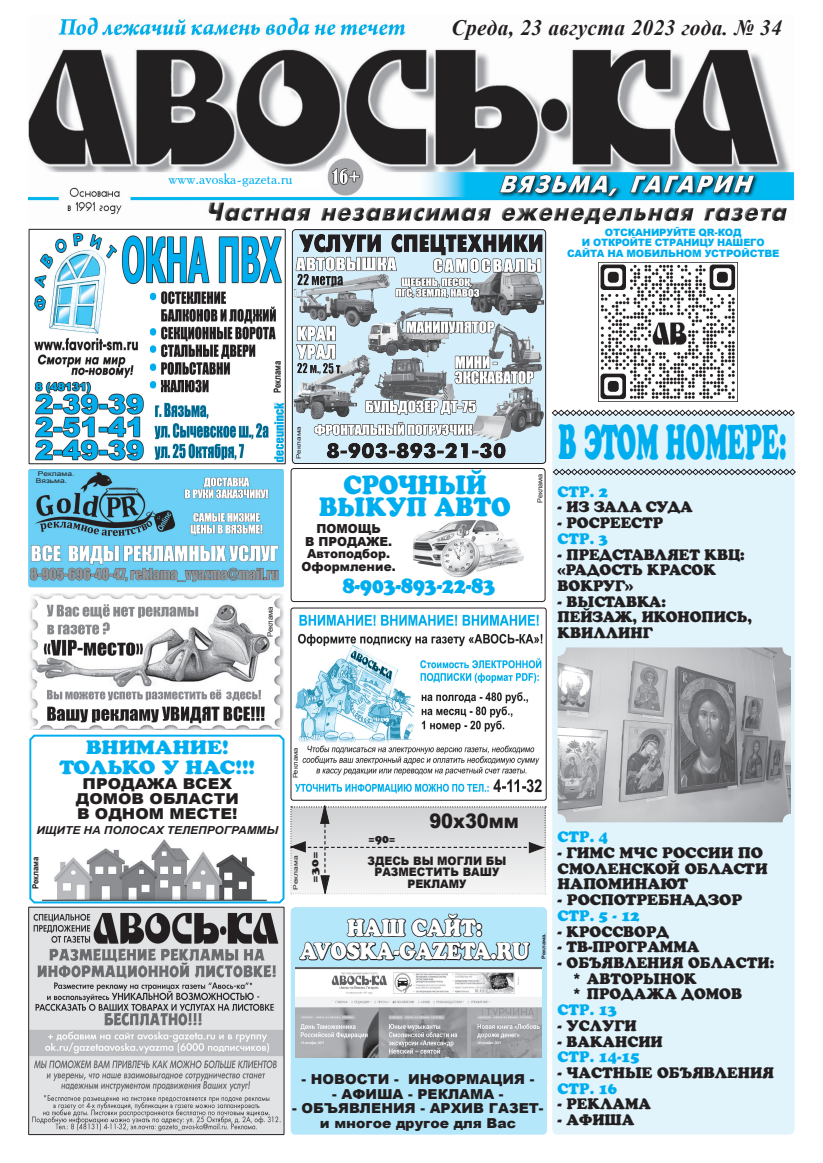
<style>
.page{position:relative;width:823px;height:1163px;background:#fff}
.page>*{position:absolute;margin:0;border:0;box-sizing:border-box;transform-origin:0 0}
.основной{font:48.4px "AG Crown Style";color:#00aeef;scale:.49 1}
.основной-2{font:26px "AG Crown Style";color:#00aeef;scale:.92 1}
.основной-3{font:23.3px "AG Crown Style";letter-spacing:-.02em;color:#fff;scale:.86 1}
.основной-4{font:22.2px "AG Crown Style";color:#00aeef;scale:.84 1}
.t1{font:italic 700 22px "Times New Roman";letter-spacing:.02em;color:#231f20}
.основной-5{font:900 20px "Arial";color:#231f20;scale:.89 1}
.основной-6{font:19px "AG Crown Style";letter-spacing:-.02em;color:#00aeef;scale:1.08 1}
.основной-7{font:19px "AG Crown Style";color:#00aeef;scale:1.08 1}
.Основной{font:15px/15.7px "AG Crown Style";color:#231f20;scale:.96 1}
.Основной-2{font:15px "AG Crown Style";color:#00aeef;scale:.96 1}
.основной-8{font:900 15px "Arial";color:#231f20;scale:1.08 1}
.основной-9{font:15px "Academy";color:#00aeef}
.Основной-3{font:15px "AG Crown Style";color:#231f20}
.основной-10{font:900 13.7px "Arial";color:#231f20}
.t2{font:900 12.5px "Arial";color:#231f20;scale:.96 1}
.основной-11{font:12.2px "AG Crown Style";color:#231f20;scale:.89 1}
.основной-12{font:900 11.7px "Arial";color:#231f20;scale:.94 1}
.основной-13{font:italic 700 11px "Arial";color:#231f20;scale:1.08 1}
.основной-14{font:10.9px "AG Crown Style";color:#231f20;scale:1.12 1}
.t3{font:900 10.1px "Arial";letter-spacing:-.02em;color:#00aeef}
.основной-15{font:700 9.7px "Arial";color:#231f20;scale:.79 1}
.основной-16{font:700 8.4px "Arial";color:#231f20;scale:.93 1}
.основной-17{font:7.3px "Arial";color:#231f20;scale:1.05 1}
.основной-18{font:7px "Arial";color:#231f20;scale:1.04 1}
.основной-19{font:6.6px "Arial";color:#231f20;scale:1.28 1}
.основной-20{font:6.5px "Arial";color:#231f20;scale:1.17 1}
.основной-21{font:6.1px "Arial";color:#231f20;scale:1.33 1}
.основной-22{font:6.1px "Arial";color:#231f20;scale:1.38 1}
.основной-23{font:700 5.2px "Arial";color:#231f20;scale:1.11 1}
</style>
<div class="page">
<img style="left:28px;top:17px;width:766px;height:208px">
<div style="left:181px;top:171px;width:141px;height:18px;background:#fff"></div>
<img style="left:291px;top:608px;width:255px;height:192px">
<div style="left:291px;top:608px;width:255px;height:192px;border:1px solid #231f20;border-radius:2px"></div>
<img style="left:598px;top:263px;width:139px;height:139px">
<div style="left:552px;top:413px;width:242px;height:721px;background:#e1f4fc;border-radius:6px"></div>
<svg style="left:553px;top:468px;width:242px;height:7px"></svg>
<svg style="left:551px;top:409px;width:243px;height:7px"></svg>
<div style="left:292px;top:229px;width:253px;height:234px;border:1px solid #231f20;border-radius:3px"></div>
<img style="left:293px;top:234px;width:253px;height:226px">
<img style="left:29px;top:593px;width:254px;height:136px">
<div style="left:290px;top:907px;width:256px;height:227px;background:#b5e7fa;border-radius:5px"></div>
<svg style="left:299px;top:913px;width:231px;height:48px"></svg>
<img style="left:295px;top:967px;width:246px;height:89px">
<img style="left:31px;top:909px;width:251px;height:223px">
<div style="left:29px;top:907px;width:255px;height:227px;border:1px solid #231f20"></div>
<div style="left:291px;top:468px;width:254px;height:133px;border:1px solid #231f20;border-radius:3px"></div>
<img style="left:413px;top:520px;width:111px;height:57px">
<img style="left:28px;top:469px;width:255px;height:118px">
<svg style="left:29px;top:734px;width:256px;height:170px"></svg>
<img style="left:34px;top:233px;width:249px;height:229px">
<div style="left:29px;top:229px;width:256px;height:235px;border:1px solid #231f20"></div>
<svg style="left:290px;top:805px;width:256px;height:89px"></svg>
<img style="left:557px;top:647px;width:233px;height:175px">
<p class="основной-19" style="left:38px;top:469px;width:30px">Реклама.</p>
<p class="основной-19" style="left:36px;top:476px;width:26px">Вязьма.</p>
<p class="основной-9" style="left:168px;top:170px;width:125px">www.avoska-gаzeta.ru</p>
<p class="основной-15" style="left:271px;top:393px;width:42px;rotate:-90deg">Реклама</p>
<p class="t1" style="left:451px;top:12px;width:332px">Среда, 23 августа 2023 года. № 34</p>
<p class="t3" style="left:604px;top:225px;width:138px">ОТСКАНИРУЙТЕ QR-КОД</p>
<p class="t3" style="left:581px;top:235px;width:184px">И ОТКРОЙТЕ СТРАНИЦУ НАШЕГО</p>
<p class="t3" style="left:566px;top:245px;width:214px">САЙТА НА МОБИЛЬНОМ УСТРОЙСТВЕ</p>
<p class="основной-17" style="left:265px;top:637px;width:31px;rotate:-90deg">Реклама</p>
<p class="основной-21" style="left:294px;top:459px;width:26px;rotate:-90deg">Реклама</p>
<p class="основной-2" style="left:343px;top:469px;width:157px">СРОЧНЫЙ</p>
<p class="основной-2" style="left:319px;top:492px;width:210px">ВЫКУП АВТО</p>
<p class="t2" style="left:316px;top:519px;width:68px">ПОМОЩЬ</p>
<p class="t2" style="left:305px;top:532px;width:92px">В ПРОДАЖЕ.</p>
<p class="t2" style="left:307px;top:544px;width:88px">Автоподбор.</p>
<p class="t2" style="left:301px;top:557px;width:99px">Оформление.</p>
<p class="основной-4" style="left:342px;top:572px;width:183px">8-903-893-22-83</p>
<p class="основной-18" style="left:535px;top:503px;width:30px;rotate:-90deg">Реклама</p>
<p class="основной" style="left:558px;top:413px;width:466px">В ЭТОМ НОМЕРЕ:</p>
<p class="Основной-2" style="left:557px;top:482px;width:54px">СТР. 2</p>
<p class="Основной" style="left:557px;top:499px;width:142px">- ИЗ ЗАЛА СУДА</p>
<p class="Основной" style="left:557px;top:514px;width:111px">- РОСРЕЕСТР</p>
<p class="Основной-2" style="left:557px;top:529px;width:54px">СТР. 3</p>
<p class="Основной" style="left:557px;top:546px;width:196px">- ПРЕДСТАВЛЯЕТ КВЦ:</p>
<p class="Основной" style="left:557px;top:561px;width:166px">«РАДОСТЬ КРАСОК<br>ВОКРУГ»</p>
<p class="Основной" style="left:557px;top:593px;width:114px">- ВЫСТАВКА:</p>
<p class="Основной" style="left:557px;top:609px;width:204px">ПЕЙЗАЖ, ИКОНОПИСЬ,<br>КВИЛЛИНГ</p>
<p class="основной-7" style="left:86px;top:736px;width:133px">ВНИМАНИЕ!</p>
<p class="основной-6" style="left:59px;top:756px;width:183px">ТОЛЬКО У НАС!!!</p>
<p class="основной-8" style="left:83px;top:772px;width:140px">ПРОДАЖА ВСЕХ</p>
<p class="основной-8" style="left:76px;top:787px;width:152px">ДОМОВ ОБЛАСТИ</p>
<p class="основной-8" style="left:77px;top:802px;width:150px">В ОДНОМ МЕСТЕ!</p>
<p class="основной-13" style="left:36px;top:823px;width:225px">ИЩИТЕ НА ПОЛОСАХ ТЕЛЕПРОГРАММЫ</p>
<p class="основной-16" style="left:30px;top:889px;width:37px;rotate:-90deg">Реклама</p>
<p class="основной-20" style="left:291px;top:778px;width:28px;rotate:-90deg">Реклама</p>
<p class="основной-22" style="left:291px;top:889px;width:26px;rotate:-90deg">Реклама</p>
<p class="основной-11" style="left:368px;top:831px;width:32px">=90=</p>
<p class="основной-5" style="left:429px;top:806px;width:102px">90х30мм</p>
<p class="основной-14" style="left:308px;top:882px;width:29px;rotate:-90deg">=30=</p>
<p class="основной-12" style="left:367px;top:851px;width:149px">ЗДЕСЬ ВЫ МОГЛИ БЫ</p>
<p class="основной-12" style="left:374px;top:863px;width:134px">РАЗМЕСТИТЬ ВАШУ</p>
<p class="основной-12" style="left:407px;top:875px;width:64px">РЕКЛАМУ</p>
<p class="основной-3" style="left:347px;top:914px;width:158px">НАШ САЙТ:</p>
<p class="основной-3" style="left:300px;top:937px;width:268px">AVOSKA-GAZETA.RU</p>
<p class="основной-23" style="left:539px;top:958px;width:25px;rotate:-90deg">Реклама.</p>
<p class="основной-10" style="left:301px;top:1068px;width:234px">- НОВОСТИ - ИНФОРМАЦИЯ -</p>
<p class="основной-10" style="left:332px;top:1083px;width:173px">- АФИША - РЕКЛАМА -</p>
<p class="основной-10" style="left:292px;top:1098px;width:253px">- ОБЪЯВЛЕНИЯ - АРХИВ ГАЗЕТ-</p>
<p class="основной-10" style="left:319px;top:1113px;width:198px">и многое другое для Вас</p>
<p class="Основной-2" style="left:557px;top:828px;width:54px">СТР. 4</p>
<p class="Основной" style="left:557px;top:844px;width:220px">- ГИМС МЧС РОССИИ ПО<br>СМОЛЕНСКОЙ ОБЛАСТИ<br>НАПОМИНАЮТ</p>
<p class="Основной-3" style="left:557px;top:890px;width:186px">- РОСПОТРЕБНАДЗОР</p>
<p class="Основной-2" style="left:557px;top:906px;width:87px">СТР. 5 - 12</p>
<p class="Основной" style="left:557px;top:923px;width:117px">- КРОССВОРД</p>
<p class="Основной" style="left:557px;top:938px;width:149px">- ТВ-ПРОГРАММА</p>
<p class="Основной" style="left:557px;top:954px;width:227px">- ОБЪЯВЛЕНИЯ ОБЛАСТИ:</p>
<p class="Основной" style="left:571px;top:970px;width:132px">* АВТОРЫНОК</p>
<p class="Основной" style="left:571px;top:985px;width:179px">* ПРОДАЖА ДОМОВ</p>
<p class="Основной-2" style="left:557px;top:1000px;width:63px">СТР. 13</p>
<p class="Основной" style="left:557px;top:1017px;width:84px">- УСЛУГИ</p>
<p class="Основной" style="left:557px;top:1032px;width:111px">- ВАКАНСИИ</p>
<p class="Основной-2" style="left:557px;top:1047px;width:87px">СТР. 14-15</p>
<p class="Основной" style="left:557px;top:1064px;width:227px">- ЧАСТНЫЕ ОБЪЯВЛЕНИЯ</p>
<p class="Основной-2" style="left:557px;top:1079px;width:63px">СТР. 16</p>
<p class="Основной" style="left:557px;top:1095px;width:99px">- РЕКЛАМА</p>
<p class="Основной" style="left:557px;top:1111px;width:81px">- АФИША</p>
</div>
